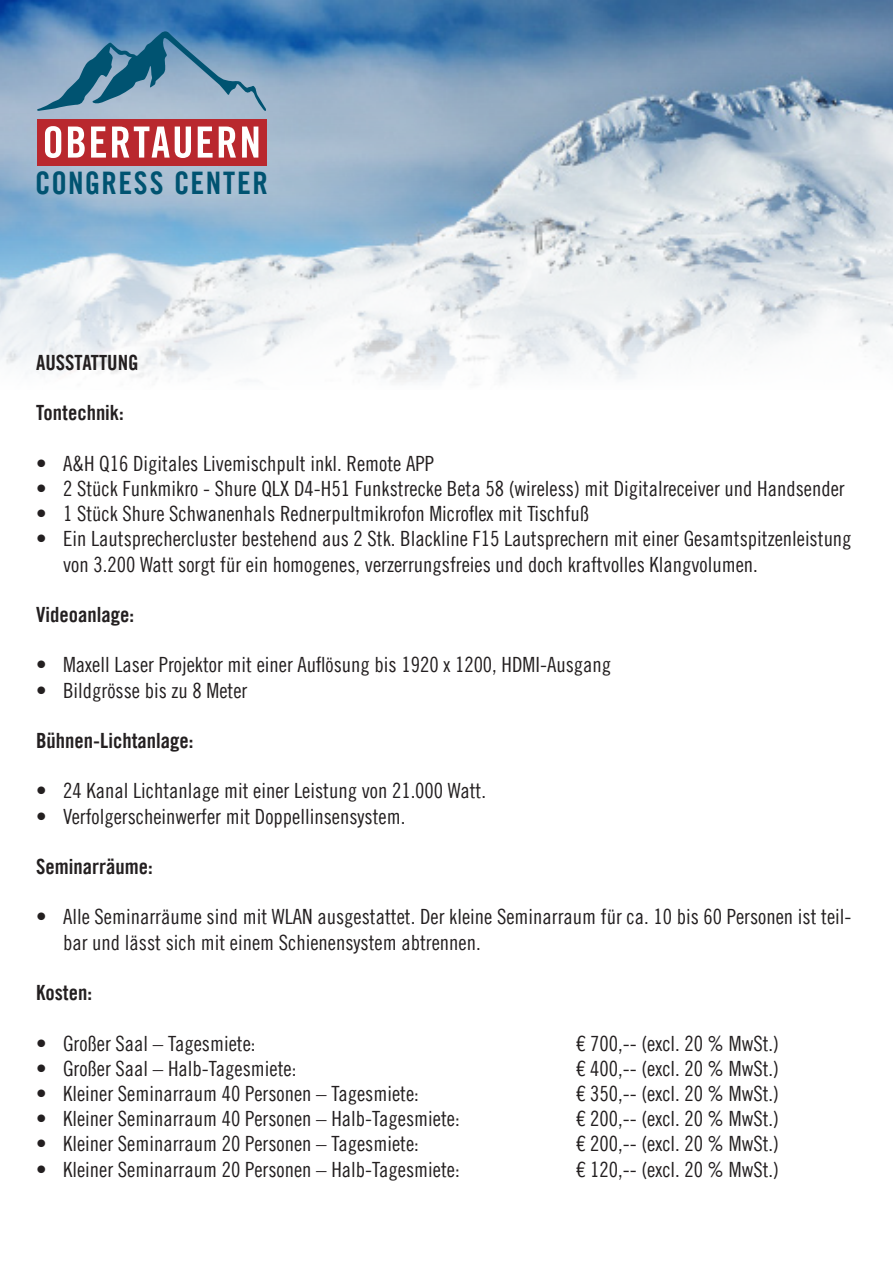
<style>
.page{position:relative;width:893px;height:1263px;background:#fff}
.page>*{position:absolute;margin:0;border:0;box-sizing:border-box;transform-origin:0 0}
.t1{font:31.05px "Trade Gothic LT Com Bd Cn 20";letter-spacing:.045em;color:#005371}
.t2{font:21px/25.2px "Trade Gothic LT Cond Eighteen";color:#231f20}
.t3{font:21px "Trade Gothic LT Com Bd Cn 20";color:#231f20}
</style>
<div class="page">
<img style="left:0;top:0;width:893px;height:382px">
<div style="left:37px;top:119px;width:229px;height:46px;background:#b9282e"></div>
<svg style="left:37px;top:30px;width:229px;height:128px"></svg>
<p class="t1" style="left:35px;top:164px;width:234px">CONGRESS CENTER</p>
<p class="t3" style="left:36px;top:350px;width:104px">AUSSTATTUNG</p>
<p class="t3" style="left:36px;top:400px;width:89px">Tontechnik:</p>
<p class="t2" style="left:36px;top:450px;width:399px">• A&amp;H Q16 Digitales Livemischpult inkl. Remote APP</p>
<p class="t2" style="left:36px;top:476px;width:810px">• 2 Stück Funkmikro - Shure QLX D4-H51 Funkstrecke Beta 58 (wireless) mit Digitalreceiver und Handsender</p>
<p class="t2" style="left:36px;top:501px;width:554px">• 1 Stück Shure Schwanenhals Rednerpultmikrofon Microflex mit Tischfuß</p>
<p class="t2" style="left:63px;top:526px;width:790px;text-indent:-27px">• Ein Lautsprechercluster bestehend aus 2 Stk. Blackline F15 Lautsprechern mit einer Gesamtspitzenleistung von 3.200 Watt sorgt für ein homogenes, verzerrungsfreies und doch kraftvolles Klangvolumen.</p>
<p class="t3" style="left:36px;top:602px;width:99px">Videoanlage:</p>
<p class="t2" style="left:36px;top:652px;width:577px">• Maxell Laser Projektor mit einer Auflösung bis 1920 x 1200, HDMI-Ausgang</p>
<p class="t2" style="left:36px;top:677px;width:213px">• Bildgrösse bis zu 8 Meter</p>
<p class="t3" style="left:36px;top:728px;width:159px">Bühnen-Lichtanlage:</p>
<p class="t2" style="left:36px;top:778px;width:451px">• 24 Kanal Lichtanlage mit einer Leistung von 21.000 Watt.</p>
<p class="t2" style="left:36px;top:803px;width:371px">• Verfolgerscheinwerfer mit Doppellinsensystem.</p>
<p class="t3" style="left:36px;top:854px;width:118px">Seminarräume:</p>
<p class="t2" style="left:63px;top:904px;width:790px;text-indent:-27px">• Alle Seminarräume sind mit WLAN ausgestattet. Der kleine Seminarraum für ca. 10 bis 60 Personen ist teil&shy;bar und lässt sich mit einem Schienensystem abtrennen.</p>
<p class="t3" style="left:36px;top:980px;width:57px">Kosten:</p>
<p class="t2" style="left:36px;top:1030px;width:221px">• Großer Saal – Tagesmiete:</p>
<p class="t2" style="left:576px;top:1030px;width:204px">€ 700,-- (excl. 20 % MwSt.)</p>
<p class="t2" style="left:36px;top:1055px;width:262px">• Großer Saal – Halb-Tagesmiete:</p>
<p class="t2" style="left:576px;top:1055px;width:204px">€ 400,-- (excl. 20 % MwSt.)</p>
<p class="t2" style="left:36px;top:1080px;width:384px">• Kleiner Seminarraum 40 Personen – Tagesmiete:</p>
<p class="t2" style="left:576px;top:1080px;width:204px">€ 350,-- (excl. 20 % MwSt.)</p>
<p class="t2" style="left:36px;top:1106px;width:425px">• Kleiner Seminarraum 40 Personen – Halb-Tagesmiete:</p>
<p class="t2" style="left:576px;top:1106px;width:204px">€ 200,-- (excl. 20 % MwSt.)</p>
<p class="t2" style="left:36px;top:1131px;width:384px">• Kleiner Seminarraum 20 Personen – Tagesmiete:</p>
<p class="t2" style="left:576px;top:1131px;width:204px">€ 200,-- (excl. 20 % MwSt.)</p>
<p class="t2" style="left:36px;top:1156px;width:425px">• Kleiner Seminarraum 20 Personen – Halb-Tagesmiete:</p>
<p class="t2" style="left:576px;top:1156px;width:204px">€ 120,-- (excl. 20 % MwSt.)</p>
</div>
